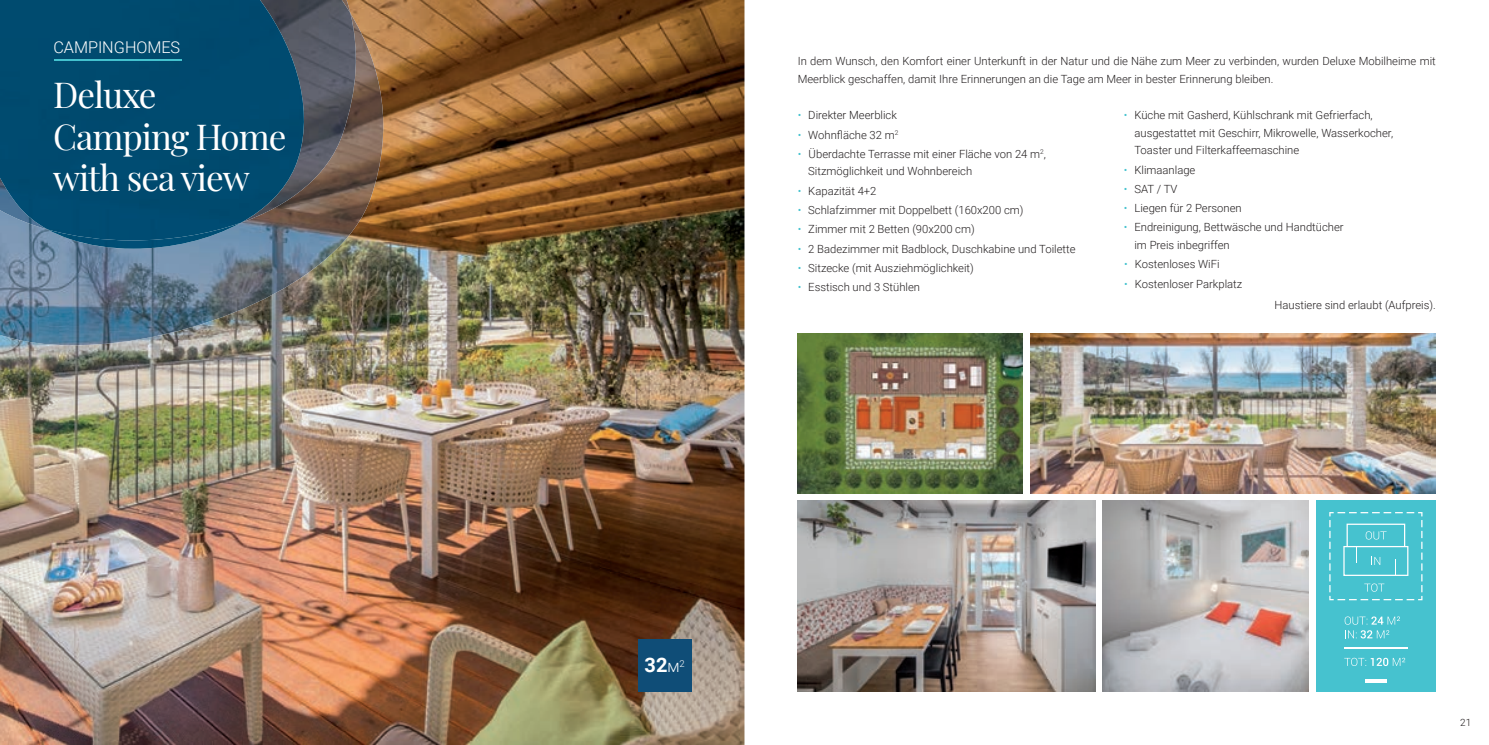
<style>
.page{position:relative;width:1489px;height:745px;background:#fff}
.page>*{position:absolute;margin:0;border:0;box-sizing:border-box;transform-origin:0 0}
.t1{font:35px/41.6px "Playfair Display";letter-spacing:-.03em;color:#fff}
.t2{font:700 20px "Roboto";color:#fff}
.t3{font:300 16.25px "Roboto";letter-spacing:-.005em;color:#fff}
.t4{font:300 11.25px/17.5px "Roboto";color:#231f20}
.t5{font:300 10px "Roboto";color:#231f20}
.s1{color:#44c2ce}
.s2{font-weight:300;font-size:16.25px}
</style>
<div class="page">
<img style="left:0;top:0;width:744px;height:744px">
<div style="left:638px;top:638px;width:53px;height:53px;background:#0f4d77"></div>
<img style="left:0;top:13px;width:394px;height:332px">
<img style="left:316px;top:0;width:43px;height:229px">
<img style="left:48px;top:240px;width:193px;height:8px">
<img style="left:0;top:0;width:316px;height:240px">
<hr style="left:55px;top:59px;width:127px;height:1px;background:#44c2ce">
<img style="left:1030px;top:333px;width:405px;height:160px">
<div style="left:1315px;top:500px;width:120px;height:191px;background:#46c2cf"></div>
<svg style="left:1344px;top:616px;width:55px;height:22px"></svg>
<svg style="left:1344px;top:657px;width:60px;height:8px"></svg>
<hr style="left:1343px;top:646px;width:64px;height:2px;background:#fff">
<hr style="left:1365px;top:679px;width:21px;height:3px;background:#fff">
<svg style="left:1329px;top:512px;width:93px;height:88px"></svg>
<img style="left:797px;top:500px;width:297px;height:191px">
<img style="left:797px;top:333px;width:225px;height:160px">
<img style="left:1102px;top:500px;width:206px;height:191px">
<h3 class="t3" style="left:53px;top:35px;width:128px">CAMPING HOMES</h3>
<h1 class="t1" style="left:53px;top:71px;width:235px">Deluxe<br>Camping Home with sea view</h1>
<p class="t4" style="left:797px;top:52px;width:639px">In dem Wunsch, den Komfort einer Unterkunft in der Natur und die Nähe zum Meer zu verbinden, wurden Deluxe Mobilheime mit<br>Meerblick geschaffen, damit Ihre Erinnerungen an die Tage am Meer in bester Erinnerung bleiben.</p>
<p class="t4" style="left:797px;top:106px;width:101px"><span class="s1">•</span> Direkter Meerblick</p>
<p class="t4" style="left:797px;top:125px;width:102px"><span class="s1">•</span> Wohnfläche 32 m<sup>2</sup></p>
<p class="t4" style="left:808px;top:144px;width:239px;text-indent:-10px"><span class="s1">•</span> Überdachte Terrasse mit einer Fläche von 24 m<sup>2</sup>,<br>Sitzmöglichkeit und Wohnbereich</p>
<p class="t4" style="left:797px;top:181px;width:80px"><span class="s1">•</span> Kapazität 4+2</p>
<p class="t4" style="left:797px;top:201px;width:227px"><span class="s1">•</span> Schlafzimmer mit Doppelbett (160x200 cm)</p>
<p class="t4" style="left:797px;top:220px;width:178px"><span class="s1">•</span> Zimmer mit 2 Betten (90x200 cm)</p>
<p class="t4" style="left:797px;top:239px;width:279px"><span class="s1">•</span> 2 Badezimmer mit Badblock, Duschkabine und Toilette</p>
<p class="t4" style="left:797px;top:258px;width:178px"><span class="s1">•</span> Sitzecke (mit Ausziehmöglichkeit)</p>
<p class="t4" style="left:797px;top:278px;width:124px"><span class="s1">•</span> Esstisch und 3 Stühlen</p>
<p class="t4" style="left:1134px;top:106px;width:260px;text-indent:-11px"><span class="s1">•</span> Küche mit Gasherd, Kühlschrank mit Gefrierfach, ausgestattet mit Geschirr, Mikrowelle, Wasserkocher,<br>Toaster und Filterkaffeemaschine</p>
<p class="t4" style="left:1123px;top:160px;width:73px"><span class="s1">•</span> Klimaanlage</p>
<p class="t4" style="left:1123px;top:179px;width:55px"><span class="s1">•</span> SAT / TV</p>
<p class="t4" style="left:1123px;top:199px;width:119px"><span class="s1">•</span> Liegen für 2 Personen</p>
<p class="t4" style="left:1134px;top:218px;width:211px;text-indent:-11px"><span class="s1">•</span> Endreinigung, Bettwäsche und Handtücher im Preis inbegriffen</p>
<p class="t4" style="left:1123px;top:255px;width:97px"><span class="s1">•</span> Kostenloses WiFi</p>
<p class="t4" style="left:1123px;top:274px;width:120px"><span class="s1">•</span> Kostenloser Parkplatz</p>
<p class="t4" style="left:1274px;top:295px;width:163px">Haustiere sind erlaubt (Aufpreis).</p>
<h2 class="t2" style="left:644px;top:650px;width:42px">32<span class="s2">m</span><sup>2</sup></h2>
<p class="t5" style="left:1459px;top:715px;width:13px">21</p>
</div>
